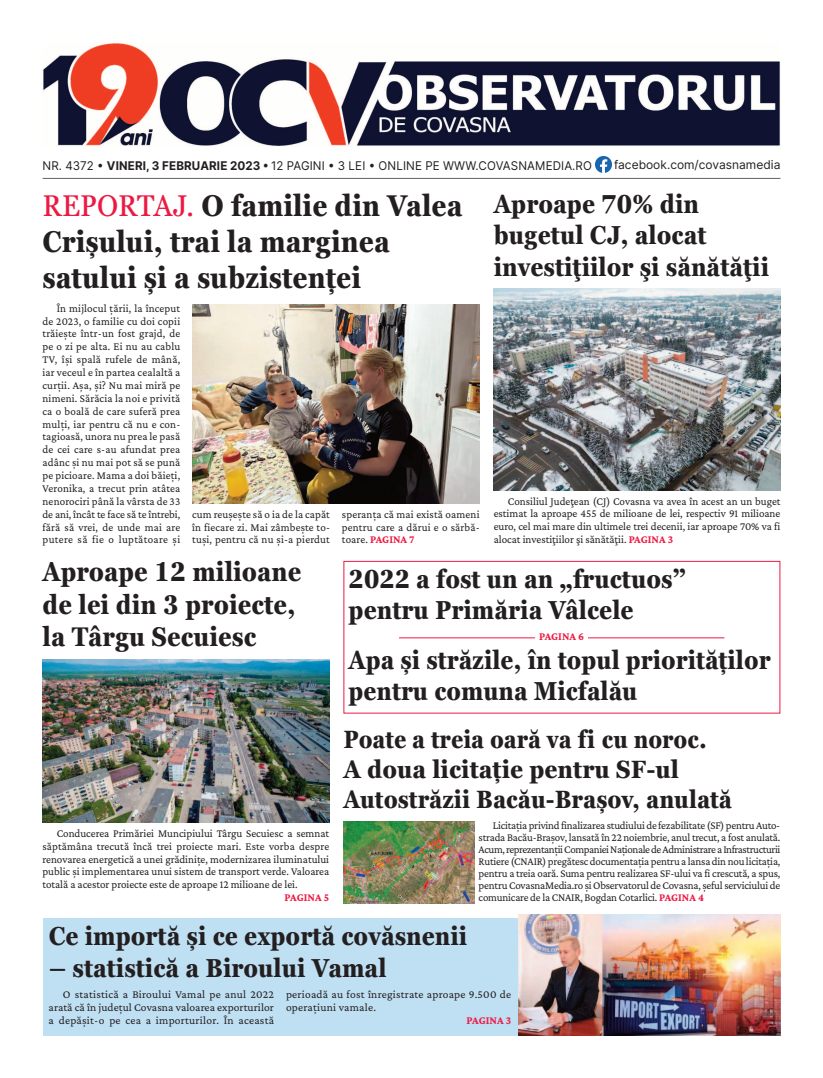
<style>
.page{position:relative;width:823px;height:1078px;background:#fff}
.page>*{position:absolute;margin:0;border:0;box-sizing:border-box;transform-origin:0 0}
.t1{font:700 condensed 30px/36px "Georgia Pro";color:#231f20}
.t2{font:700 condensed 27px/32.4px "Georgia Pro";color:#231f20}
.t3{font:700 condensed 26px/31.2px "Georgia Pro";color:#231f20}
.t4{font:700 condensed 25px/30px "Georgia Pro";color:#231f20}
.t5{font:12px "Inter";color:#231f20;scale:.96 1}
.t6{font:12px "Inter";color:#231f20}
.t7{font:11.5px/12.9px "Crimson Pro";letter-spacing:.015em;color:#231f20;text-align:justify;scale:.96 1}
.t8{font:11.5px/13.1px "Crimson Pro";letter-spacing:.015em;color:#231f20;text-align:justify}
.t9{font:700 11.5px "Crimson Pro";color:#ec1a43;scale:.96 1}
.t10{font:11.4px/11.9px "Crimson Pro";letter-spacing:-.015em;color:#231f20;text-align:justify;scale:.96 1}
.s1{font-weight:700}
.s2{font-weight:400;color:#ec1a43}
.s3{font-weight:700;color:#ec1a43}
</style>
<div class="page">
<img style="left:43px;top:43px;width:737px;height:103px">
<hr style="left:43px;top:178px;width:737px;height:1px;background:#636366">
<img style="left:595px;top:157px;width:16px;height:15px">
<div style="left:43px;top:918px;width:737px;height:117px;background:#bfdff2"></div>
<div style="left:343px;top:560px;width:437px;height:153px;border:1px solid #ec1a43"></div>
<img style="left:518px;top:914px;width:262px;height:121px">
<img style="left:192px;top:304px;width:287px;height:199px">
<img style="left:493px;top:288px;width:287px;height:202px">
<img style="left:42px;top:659px;width:287px;height:163px">
<hr style="left:399px;top:637px;width:325px;height:1px;background:#ec1a43">
<div style="left:535px;top:629px;width:52px;height:16px;background:#fff"></div>
<img style="left:343px;top:821px;width:131px;height:82px">
<p class="t5" style="left:43px;top:158px;width:573px">NR. 4372 • <span class="s1">VINERI, 3 FEBRUARIE 2023 •</span> 12 PAGINI • 3 LEI • ONLINE PE WWW.COVASNAMEDIA.RO</p>
<p class="t6" style="left:613px;top:157px;width:168px">facebook.com/covasnamedia</p>
<h1 class="t1" style="left:43px;top:188px;width:421px"><span class="s2">REPORTAJ.</span> O familie din Valea<br>Crișului, trai la marginea satului și a subzistenței</h1>
<p class="t7" style="left:43px;top:301px;width:145px;text-indent:14px">În mijlocul țării, la început de 2023, o familie cu doi copii trăiește într-un fost grajd, de pe o zi pe alta. Ei nu au cablu TV, își spală rufele de mână, iar veceul e în partea cealaltă a curții. Așa, și? Nu mai miră pe nimeni. Sărăcia la noi e privită ca o boală de care suferă prea mulți, iar pentru că nu e con&shy;tagioasă, unora nu prea le pasă de cei care s-au afundat prea adânc și nu mai pot să se pună pe picioare. Mama a doi băieți, Veronika, a trecut prin atâtea nenorociri până la vârsta de 33 de ani, încât te face să te întrebi, fără să vrei, de unde mai are putere să fie o luptătoare și</p>
<h3 class="t3" style="left:493px;top:188px;width:277px">Aproape 70% din bugetul CJ, alocat investiţiilor şi sănătăţii</h3>
<p class="t7" style="left:493px;top:494px;width:300px;text-indent:14px">Consiliul Judeţean (CJ) Covasna va avea în acest an un buget estimat la aproape 455 de milioane de lei, respectiv 91 milioane euro, cel mai mare din ultimele trei decenii, iar aproape 70% va fi alocat investiţiilor şi sănătăţii. <span class="s3">PAGINA 3</span></p>
<p class="t7" style="left:192px;top:507px;width:145px">cum reușește să o ia de la capăt în fiecare zi. Mai zâmbește to&shy;tuși, pentru că nu și-a pierdut</p>
<p class="t7" style="left:342px;top:507px;width:145px">speranța că mai există oameni pentru care a dărui e o sărbă&shy;toare. <span class="s3">PAGINA 7</span></p>
<h2 class="t2" style="left:42px;top:555px;width:260px">Aproape 12 milioane de lei din 3 proiecte, la Târgu Secuiesc</h2>
<p class="t7" style="left:42px;top:826px;width:300px;text-indent:14px">Conducerea Primăriei Muncipiului Târgu Secuiesc a semnat săptămâna trecută încă trei proiecte mari. Este vorba despre renovarea energetică a unei grădinițe, modernizarea iluminatului public și implementarea unui sistem de transport verde. Valoarea totală a acestor proiecte este de aproape 12 milioane de lei.</p>
<p class="t9" style="left:284px;top:890px;width:48px">PAGINA 5</p>
<h3 class="t3" style="left:348px;top:563px;width:339px">2022 a fost un an „fructuos” pentru Primăria Vâlcele</h3>
<h3 class="t3" style="left:348px;top:644px;width:423px">Apa și străzile, în topul priorităților pentru comuna Micfalău</h3>
<p class="t9" style="left:538px;top:629px;width:48px">PAGINA 6</p>
<h3 class="t4" style="left:343px;top:723px;width:390px">Poate a treia oară va fi cu noroc.<br>A doua licitație pentru SF-ul<br>Autostrăzii Bacău-Brașov, anulată</h3>
<p class="t10" style="left:478px;top:819px;width:316px;text-indent:14px">Licitația privind finalizarea studiului de fezabilitate (SF) pentru Auto - strada Bacău-Brașov, lansată în 22 noiembrie, anul trecut, a fost anulată.<br>Acum, reprezentanții Companiei Naționale de Administrare a Infrastructurii Rutiere (CNAIR) pregătesc documentația pentru a lansa din nou licitația, pentru a treia oară. Suma pentru realizarea SF-ului va fi crescută, a spus, pentru CovasnaMedia.ro și Observatorul de Covasna, șeful serviciului de comunicare de la CNAIR, Bogdan Cotarlici. <span class="s3">PAGINA 4</span></p>
<h3 class="t3" style="left:49px;top:920px;width:420px">Ce importă și ce exportă covăsnenii</h3>
<h3 class="t3" style="left:49px;top:951px;width:339px">– statistică a Biroului Vamal</h3>
<p class="t8" style="left:49px;top:987px;width:227px;text-indent:14px">O statistică a Biroului Vamal pe anul 2022 arată că în județul Covasna valoarea exporturilor a depășit-o pe cea a importurilor. În această</p>
<p class="t8" style="left:286px;top:987px;width:226px">perioadă au fost înregistrate aproape 9.500 de operațiuni vamale.</p>
<p class="t9" style="left:466px;top:1013px;width:48px">PAGINA 3</p>
</div>
